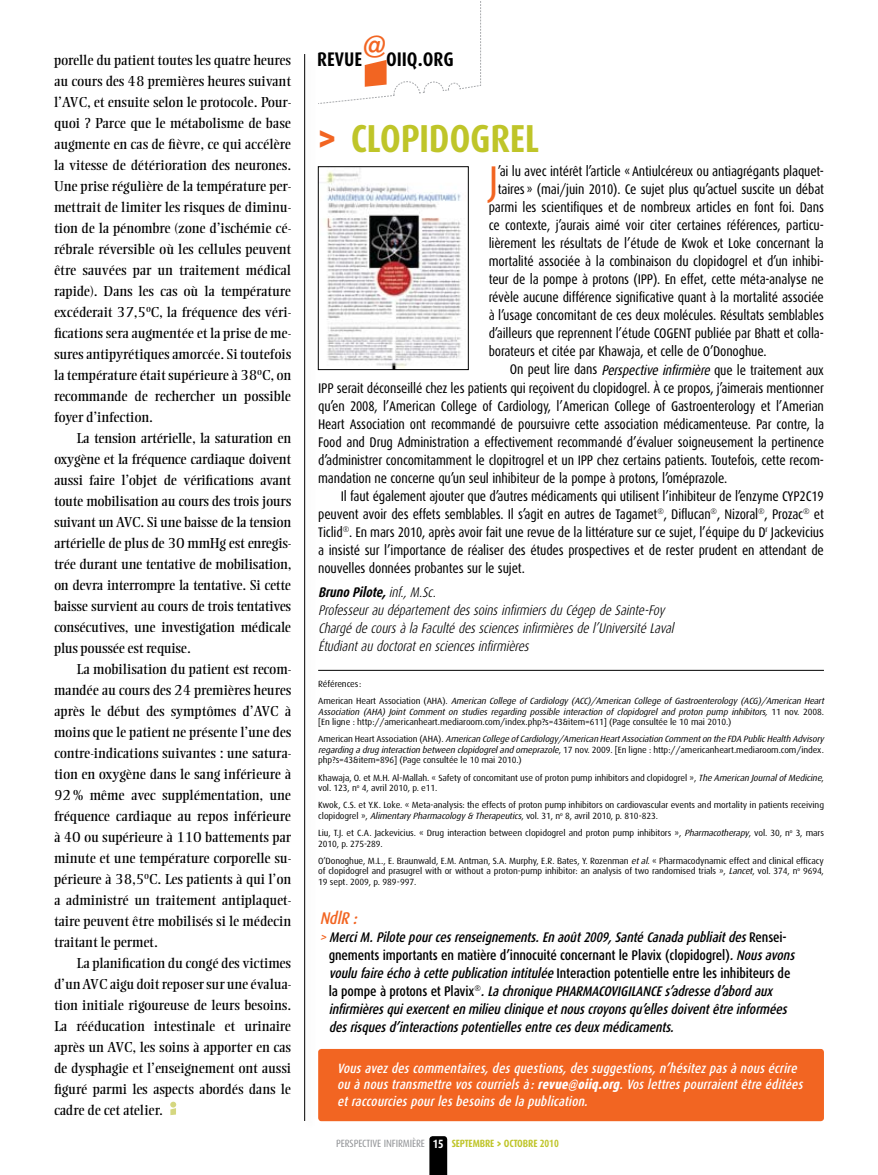
<style>
.page{position:relative;width:878px;height:1175px;background:#fff}
.page>*{position:absolute;margin:0;border:0;box-sizing:border-box;transform-origin:0 0}
.t1{font:40.05px "Dax Condensed";color:#f26522}
.t2{font:700 39px "Dax Condensed";color:#bfc529}
.t3{font:800 26.55px "Dax Condensed";color:#f26522;scale:1.28 1}
.t4{font:700 19.65px "Dax Condensed";color:#000}
.t5{font:italic 500 16.95px "Dax Condensed";color:#f26522}
.t6{font:14.25px/21px "Ellington";letter-spacing:-.01em;color:#000;text-align:justify}
.t7{font:13.95px "Dax Condensed";letter-spacing:-.01em;color:#000}
.t8{font:italic 500 13.95px/18px "Dax Condensed";color:#000}
.t9{font:italic 300 13.95px/18px "Dax Condensed";color:#000}
.t10{font:italic 500 13.5px/16.5px "Dax Condensed";color:#fff}
.t11{font:10.5px "Dax Condensed";letter-spacing:-.01em;color:#939598}
.t12{font:9px/10.5px "Dax";letter-spacing:-.01em;color:#000}
.t13{font:italic 9px/10.5px "Dax";color:#000}
.s1{font-weight:900;color:#f26522}
.s2{font-style:italic}
.s3{font-weight:700}
.s4{font-style:normal}
.s5{color:#f26522}
.s6{font-weight:800}
.s7{font-weight:700;font-size:12px;color:#fff}
.s8{font-weight:700;color:#bfc529}
.s9{font-family:"Unit";font-weight:700;color:#bfc529}
</style>
<div class="page">
<svg style="left:429px;top:1136px;width:18px;height:38px"></svg>
<svg style="left:170px;top:1101px;width:6px;height:14px"></svg>
<hr style="left:304px;top:54px;width:1px;height:1066px;background:#000">
<svg style="left:318px;top:1px;width:163px;height:103px"></svg>
<img style="left:320px;top:169px;width:142px;height:199px">
<div style="left:318px;top:167px;width:150px;height:203px;border:1px solid #000"></div>
<div style="left:318px;top:1048px;width:506px;height:73px;background:#f26522;border-radius:3px"></div>
<hr style="left:318px;top:670px;width:506px;height:1px;background:#000">
<p class="t6" style="left:54px;top:50px;width:239px">porelle du patient toutes les quatre heures au cours des 48 premières heures suivant l’AVC, et ensuite selon le protocole. Pour&shy;quoi ? Parce que le métabolisme de base augmente en cas de fièvre, ce qui accélère la vitesse de détérioration des neurones.<br>Une prise régulière de la température per&shy;mettrait de limiter les risques de diminu&shy;tion de la pénombre (zone d’ischémie cé&shy;rébrale réversible où les cellules peuvent être sauvées par un traitement médical rapide). Dans les cas où la température excéderait 37,5ºC, la fréquence des véri&shy;fications sera augmentée et la prise de me&shy;sures antipyrétiques amorcée. Si toutefois la température était supérieure à 38ºC, on recommande de rechercher un possible foyer d’infection.</p>
<p class="t6" style="left:54px;top:428px;width:239px;text-indent:23px">La tension artérielle, la saturation en oxygène et la fréquence cardiaque doivent aussi faire l’objet de vérifications avant toute mobilisation au cours des trois jours suivant un AVC. Si une baisse de la tension artérielle de plus de 30 mmHg est enregis&shy;trée durant une tentative de mobilisation, on devra interrompre la tentative. Si cette baisse survient au cours de trois tentatives consécutives, une investigation médicale plus poussée est requise.</p>
<p class="t6" style="left:54px;top:659px;width:239px;text-indent:23px">La mobilisation du patient est recom&shy;mandée au cours des 24 premières heures après le début des symptômes d’AVC à moins que le patient ne présente l’une des contre-indications suivantes : une satura&shy;tion en oxygène dans le sang inférieure à 92% même avec supplémentation, une fréquence cardiaque au repos inférieure à 40 ou supérieure à 110 battements par minute et une température corporelle su&shy;périeure à 38,5ºC. Les patients à qui l’on a administré un traitement antiplaquet&shy;taire peuvent être mobilisés si le médecin traitant le permet.</p>
<p class="t6" style="left:54px;top:953px;width:239px;text-indent:23px">La planification du congé des victimes d’un AVC aigu doit reposer sur une évalua&shy;tion initiale rigoureuse de leurs besoins.<br>La rééducation intestinale et urinaire après un AVC, les soins à apporter en cas de dysphagie et l’enseignement ont aussi figuré parmi les aspects abordés dans le cadre de cet atelier.</p>
<h3 class="t3" style="left:363px;top:30px;width:20px">@</h3>
<h3 class="t4" style="left:317px;top:48px;width:10px">REVUE</h3>
<h3 class="t4" style="left:386px;top:48px;width:69px">OIIQ.ORG</h3>
<h2 class="t2" style="left:318px;top:117px;width:222px"><span class="s1">&gt;</span> CLOPI DOGREL</h2>
<h1 class="t1" style="left:488px;top:159px;width:11px">J</h1>
<p class="t7" style="left:498px;top:164px;width:327px">’ai lu avec intérêt l’article «Antiulcéreux ou antiagrégants plaquet-</p>
<p class="t7" style="left:498px;top:182px;width:328px">taires» (mai/juin 2010). Ce sujet plus qu’actuel suscite un débat</p>
<p class="t7" style="left:488px;top:200px;width:337px">parmi les scientifiques et de nombreux articles en font foi. Dans</p>
<p class="t7" style="left:488px;top:218px;width:337px">ce contexte, j’aurais aimé voir citer certaines références, particu-</p>
<p class="t7" style="left:488px;top:236px;width:337px">lièrement les résultats de l’étude de Kwok et Loke concernant la</p>
<p class="t7" style="left:488px;top:254px;width:337px">mortalité associée à la combinaison du clopidogrel et d’un inhibi-</p>
<p class="t7" style="left:488px;top:272px;width:337px">teur de la pompe à protons (IPP). En effet, cette méta-analyse ne</p>
<p class="t7" style="left:488px;top:290px;width:337px">révèle aucune différence significative quant à la mortalité associée</p>
<p class="t7" style="left:488px;top:308px;width:337px">à l’usage concomitant de ces deux molécules. Résultats semblables</p>
<p class="t7" style="left:488px;top:326px;width:337px">d’ailleurs que reprennent l’étude COGENT publiée par Bhatt et colla-</p>
<p class="t7" style="left:488px;top:344px;width:279px">borateurs et citée par Khawaja, et celle de O’Donoghue.</p>
<p class="t7" style="left:510px;top:362px;width:315px">On peut lire dans <span class="s2">Perspectiveinfirmière</span>que le traitement aux</p>
<p class="t7" style="left:318px;top:380px;width:507px">IPP serait déconseillé chez les patients qui reçoivent du clopidogrel. À ce propos, j’aimerais mentionner</p>
<p class="t7" style="left:318px;top:398px;width:507px">qu’en 2008, l’American College of Cardiology, l’American College of Gastroenterology et l’Amerian</p>
<p class="t7" style="left:318px;top:416px;width:507px">Heart Association ont recommandé de poursuivre cette association médicamenteuse. Par contre, la</p>
<p class="t7" style="left:318px;top:434px;width:507px">Food and Drug Administration a effectivement recommandé d’évaluer soigneusement la pertinence</p>
<p class="t7" style="left:318px;top:452px;width:507px">d’administrer concomitamment le clopitrogrel et un IPP chez certains patients. Toutefois, cette recom-</p>
<p class="t7" style="left:318px;top:470px;width:410px">mandation ne concerne qu’un seul inhibiteur de la pompe à protons, l’oméprazole.</p>
<p class="t7" style="left:318px;top:488px;width:507px">I l faut également ajouter que d’autres médicaments qui utilisent l’inhibiteur de l’enzyme CYP2C19</p>
<p class="t7" style="left:318px;top:506px;width:507px">peuvent avoir des effets semblables. Il s’agit en autres de Tagamet<sup>®</sup>, Diflucan<sup>®</sup>, Nizoral<sup>®</sup>, Prozac<sup>®</sup> et</p>
<p class="t7" style="left:318px;top:524px;width:507px">Ticlid<sup>®</sup>. En mars 2010, après avoir fait une revue de la littérature sur ce sujet, l’équipe du D<sup>r</sup> Jackevicius</p>
<p class="t7" style="left:318px;top:542px;width:507px">a insisté sur l’importance de réaliser des études prospectives et de rester prudent en attendant de</p>
<p class="t7" style="left:318px;top:560px;width:208px">nouvelles données probantes sur le sujet.</p>
<p class="t9" style="left:318px;top:583px;width:360px"><span class="s3">Bruno Pilote,</span>inf.,M.Sc.<br>ProfesseuraudépartementdessoinsinfirmiersduCégepdeSainte-Foy ChargédecoursàlaFacultédessciencesinfirmièresdel’U niversitéLaval Étudiantaudoctoratensciencesinfirmières</p>
<p class="t13" style="left:318px;top:675px;width:509px;line-height:17.2px"><span class="s4">Références :<br>A m e r i c a n H e a r t A s s o c i a t i o n ( A H A ) .</span> American College of Cardiology (ACC)/American College of Gastroenterology (ACG)/American Heart</p>
<p class="t12" style="left:318px;top:706px;width:507px"><span class="s2">Association (AHA) Joint Comment on studies regarding possible interaction of clopidogrel and proton pump inhibitors,</span> 1 1 n o v. 2 0 0 8 . [En ligne : http://americanheart.mediaroom.com/index.php?s=43&amp;item=611] (Page consultée le 10 mai 2010.)</p>
<p class="t13" style="left:318px;top:734px;width:509px"><span class="s4">A m e r i c a n H e a r t A s s o c i a t i o n ( A H A ) .</span> American College of Cardiology/American Heart Association Comment on the FDA Public Health Advisory regardingadruginteractionbetweenclopidogrelandomeprazole<span class="s4">, 17 nov. 2009. [En ligne : http://americanheart.mediaroom.com/index. php?s=43&amp;item=896] (Page consultée le 10 mai 2010.)</span></p>
<p class="t12" style="left:318px;top:772px;width:507px">Khawaja, O. et M.H. Al-Mallah. « Safety of concomitant use of proton pump inhibitors and clopidogrel », <span class="s2">TheAmericanJournalofMedicine</span>, vol. 123, n<sup>o</sup> 4, avril 2010, p. e11.</p>
<p class="t12" style="left:318px;top:800px;width:507px">Kwok, C.S. et Y.K. Loke. « Meta-analysis: the effects of proton pump inhibitors on cardiovascular events and mortality in patients receiving clopidogrel », <span class="s2">AlimentaryPharmacology&amp;Therapeutics</span>, vol. 31, n<sup>o</sup> 8, avril 2010, p. 810-823.</p>
<p class="t12" style="left:318px;top:827px;width:507px">Liu, T.J. et C.A. Jackevicius. « Drug interaction between clopidogrel and proton pump inhibitors », <span class="s2">Pharmacotherapy</span>, vol. 30, n<sup>o</sup> 3, mars<br>2010, p. 275-289.</p>
<p class="t12" style="left:318px;top:855px;width:507px;text-align:justify">O’Donoghue, M.L., E. Braunwald, E.M. Antman, S.A. Murphy, E.R. Bates, Y. Rozenman <span class="s2">etal</span>. « Pharmacodynamic effect and clinical efficacy of clopidogrel and prasugrel with or without a proton-pump inhibitor: an analysis of two randomised trials », <span class="s2">Lancet</span>, vol. 374, n<sup>o</sup> 9694, 19 sept. 2009, p. 989-997.</p>
<p class="t5" style="left:319px;top:908px;width:43px">NdlR :</p>
<p class="t8" style="left:328px;top:928px;width:470px;text-indent:-9px"><span class="s5">&gt;</span>MerciM.Pilotepourcesrenseignements.Enaoût2009,SantéCanadapubliaitdes<span class="s4">R e n s e i - gnements importants en matière d’innocuité concernant le Plavix (clopidogrel)</span>.Nousavons voulufaireéchoàcettepublicationintitulée<span class="s4">Interaction potentielle entre les inhibiteurs de<br>l a p o m p e à p r o t o n s e t P l a v i x</span> <sup>®</sup> .LachroniquePHARMACOVIGILANCE s’adressed’abordaux infirmièresquiexercentenmilieucliniqueetnouscroyonsqu’ellesdoiventêtreinformées desrisquesd’interactionspotentiellesentrecesdeuxmédicaments.</p>
<p class="t10" style="left:337px;top:1060px;width:470px">Vousavezdescommentaires,desquestions,dessuggestions,n’hésitezpasà nousécrire ou à noustransmettre voscourrielsà :<span class="s6">revue@oiiq.org</span>.Voslettrespourraientêtre éditées etraccourciespourlesbesoinsde la publication.</p>
<p class="t11" style="left:336px;top:1138px;width:224px">perspective infirmière <span class="s7">15</span> <span class="s8">SEPTEMBRE</span> <span class="s9">&gt;</span> <span class="s8">OCTOBRE 2010</span></p>
</div>
